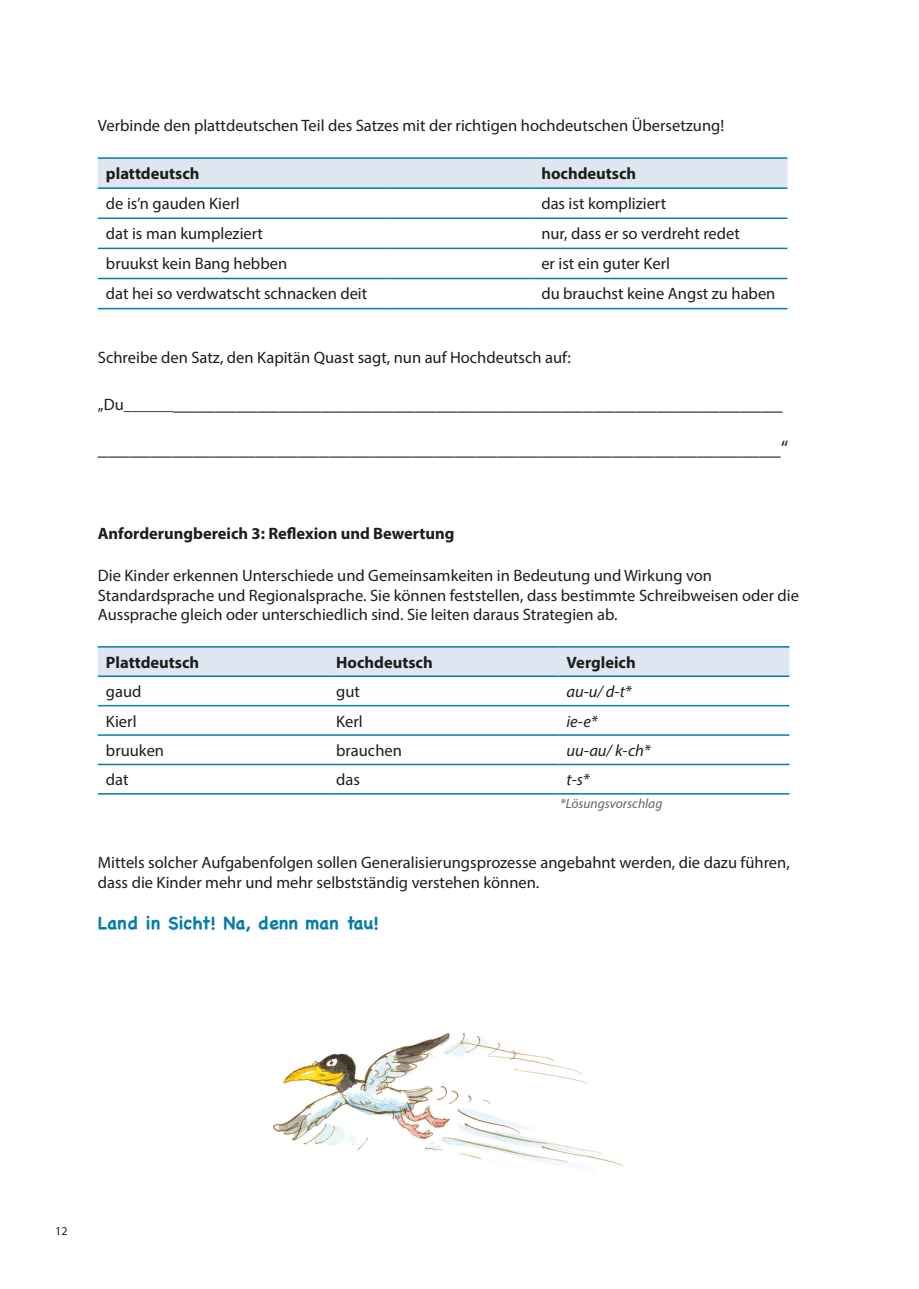
<style>
.page{position:relative;width:919px;height:1289px;background:#fff}
.page>*{position:absolute;margin:0;border:0;box-sizing:border-box;transform-origin:0 0}
.t1{font:21px/45px "Myriad Pro";color:#1d1d1b}
.t2{font:700 18px "Chalkboard";color:#047daa}
.t3{font:16.5px/19.8px "Myriad Pro";color:#1d1d1b}
.t4{font:700 16.5px "Myriad Pro";color:#1d1d1b}
.t5{font:italic 16.5px "Myriad Pro";color:#1d1d1b}
.t6{font:italic 13.5px "Myriad Pro";color:#646463}
.t7{font:12px "Myriad Pro";color:#1d1d1b}
.s1{font-size:16.5px}
</style>
<div class="page">
<div style="left:98px;top:159px;width:689px;height:28px;background:#dee7f1"></div>
<hr style="left:98px;top:157px;width:288px;height:2px;background:#047daa">
<hr style="left:386px;top:157px;width:147px;height:2px;background:#047daa">
<hr style="left:533px;top:157px;width:254px;height:2px;background:#047daa">
<hr style="left:98px;top:187px;width:288px;height:2px;background:#047daa">
<hr style="left:386px;top:187px;width:147px;height:2px;background:#047daa">
<hr style="left:533px;top:187px;width:254px;height:2px;background:#047daa">
<hr style="left:98px;top:217px;width:288px;height:2px;background:#047daa">
<hr style="left:386px;top:217px;width:147px;height:2px;background:#047daa">
<hr style="left:533px;top:217px;width:254px;height:2px;background:#047daa">
<hr style="left:98px;top:248px;width:288px;height:1px;background:#047daa">
<hr style="left:386px;top:248px;width:147px;height:1px;background:#047daa">
<hr style="left:533px;top:248px;width:254px;height:1px;background:#047daa">
<hr style="left:98px;top:278px;width:288px;height:1px;background:#047daa">
<hr style="left:386px;top:278px;width:147px;height:1px;background:#047daa">
<hr style="left:533px;top:278px;width:254px;height:1px;background:#047daa">
<hr style="left:98px;top:308px;width:288px;height:1px;background:#047daa">
<hr style="left:386px;top:308px;width:147px;height:1px;background:#047daa">
<hr style="left:533px;top:308px;width:254px;height:1px;background:#047daa">
<div style="left:98px;top:647px;width:691px;height:28px;background:#dee7f1"></div>
<hr style="left:98px;top:646px;width:230px;height:1px;background:#047daa">
<hr style="left:328px;top:646px;width:230px;height:1px;background:#047daa">
<hr style="left:558px;top:646px;width:231px;height:1px;background:#047daa">
<hr style="left:98px;top:675px;width:230px;height:2px;background:#047daa">
<hr style="left:328px;top:675px;width:230px;height:2px;background:#047daa">
<hr style="left:558px;top:675px;width:231px;height:2px;background:#047daa">
<hr style="left:98px;top:705px;width:230px;height:1px;background:#047daa">
<hr style="left:328px;top:705px;width:230px;height:1px;background:#047daa">
<hr style="left:558px;top:705px;width:231px;height:1px;background:#047daa">
<hr style="left:98px;top:734px;width:230px;height:1px;background:#047daa">
<hr style="left:328px;top:734px;width:230px;height:1px;background:#047daa">
<hr style="left:558px;top:734px;width:231px;height:1px;background:#047daa">
<hr style="left:98px;top:763px;width:230px;height:2px;background:#047daa">
<hr style="left:328px;top:763px;width:230px;height:2px;background:#047daa">
<hr style="left:558px;top:763px;width:231px;height:2px;background:#047daa">
<hr style="left:98px;top:793px;width:230px;height:1px;background:#047daa">
<hr style="left:328px;top:793px;width:230px;height:1px;background:#047daa">
<hr style="left:558px;top:793px;width:231px;height:1px;background:#047daa">
<img style="left:273px;top:1033px;width:351px;height:140px">
<p class="t3" style="left:98px;top:116px;width:628px">Verbinde den plattdeutschen Teil des Satzes mit der richtigen hochdeutschen Übersetzung!</p>
<p class="t4" style="left:106px;top:163px;width:95px">plattdeutsch</p>
<p class="t4" style="left:541px;top:163px;width:96px">hochdeutsch</p>
<p class="t3" style="left:106px;top:193px;width:135px">de is’n gauden Kierl</p>
<p class="t3" style="left:541px;top:193px;width:126px">das ist kompliziert</p>
<p class="t3" style="left:106px;top:223px;width:159px">dat is man kumpleziert</p>
<p class="t3" style="left:541px;top:223px;width:200px">nur, dass er so verdreht redet</p>
<p class="t3" style="left:106px;top:253px;width:183px">bruukst kein Bang hebben</p>
<p class="t3" style="left:541px;top:253px;width:130px">er ist ein guter Kerl</p>
<p class="t3" style="left:106px;top:284px;width:263px">dat hei so verdwatscht schnacken deit</p>
<p class="t3" style="left:541px;top:284px;width:235px">du brauchst keine Angst zu haben</p>
<p class="t3" style="left:98px;top:347px;width:474px">Schreibe den Satz, den Kapitän Quast sagt, nun auf Hochdeutsch auf:</p>
<p class="t1" style="left:98px;top:380px;width:691px"><span class="s1">„Du______</span>__________________________________________________________ _________________________________________________________________“</p>
<p class="t4" style="left:98px;top:523px;width:358px">Anforderungbereich 3: Reflexion und Bewertung</p>
<p class="t3" style="left:98px;top:565px;width:702px">Die Kinder erkennen Unterschiede und Gemeinsamkeiten in Bedeutung und Wirkung von<br>Standardsprache und Regionalsprache. Sie können feststellen, dass bestimmte Schreibweisen oder die<br>Aussprache gleich oder unterschiedlich sind. Sie leiten daraus Strategien ab.</p>
<p class="t4" style="left:106px;top:651px;width:95px">Plattdeutsch</p>
<p class="t4" style="left:336px;top:651px;width:98px">Hochdeutsch</p>
<p class="t4" style="left:566px;top:651px;width:71px">Vergleich</p>
<p class="t3" style="left:106px;top:681px;width:37px">gaud</p>
<p class="t3" style="left:336px;top:681px;width:25px">gut</p>
<p class="t5" style="left:566px;top:681px;width:67px">au-u/ d-t*</p>
<p class="t3" style="left:106px;top:711px;width:32px">Kierl</p>
<p class="t3" style="left:336px;top:711px;width:28px">Kerl</p>
<p class="t5" style="left:566px;top:710px;width:33px">ie-e*</p>
<p class="t3" style="left:106px;top:740px;width:60px">bruuken</p>
<p class="t3" style="left:336px;top:740px;width:67px">brauchen</p>
<p class="t5" style="left:566px;top:740px;width:86px">uu-au/ k-ch*</p>
<p class="t3" style="left:106px;top:769px;width:24px">dat</p>
<p class="t3" style="left:336px;top:769px;width:25px">das</p>
<p class="t5" style="left:566px;top:769px;width:25px">t-s*</p>
<p class="t6" style="left:560px;top:795px;width:104px">*Lösungsvorschlag</p>
<p class="t3" style="left:98px;top:852px;width:693px">Mittels solcher Aufgabenfolgen sollen Generalisierungsprozesse angebahnt werden, die dazu führen, dass die Kinder mehr und mehr selbstständig verstehen können.</p>
<p class="t2" style="left:98px;top:912px;width:282px">Land in Sicht! Na, denn man tau!</p>
<p class="t7" style="left:55px;top:1223px;width:14px">12</p>
</div>
